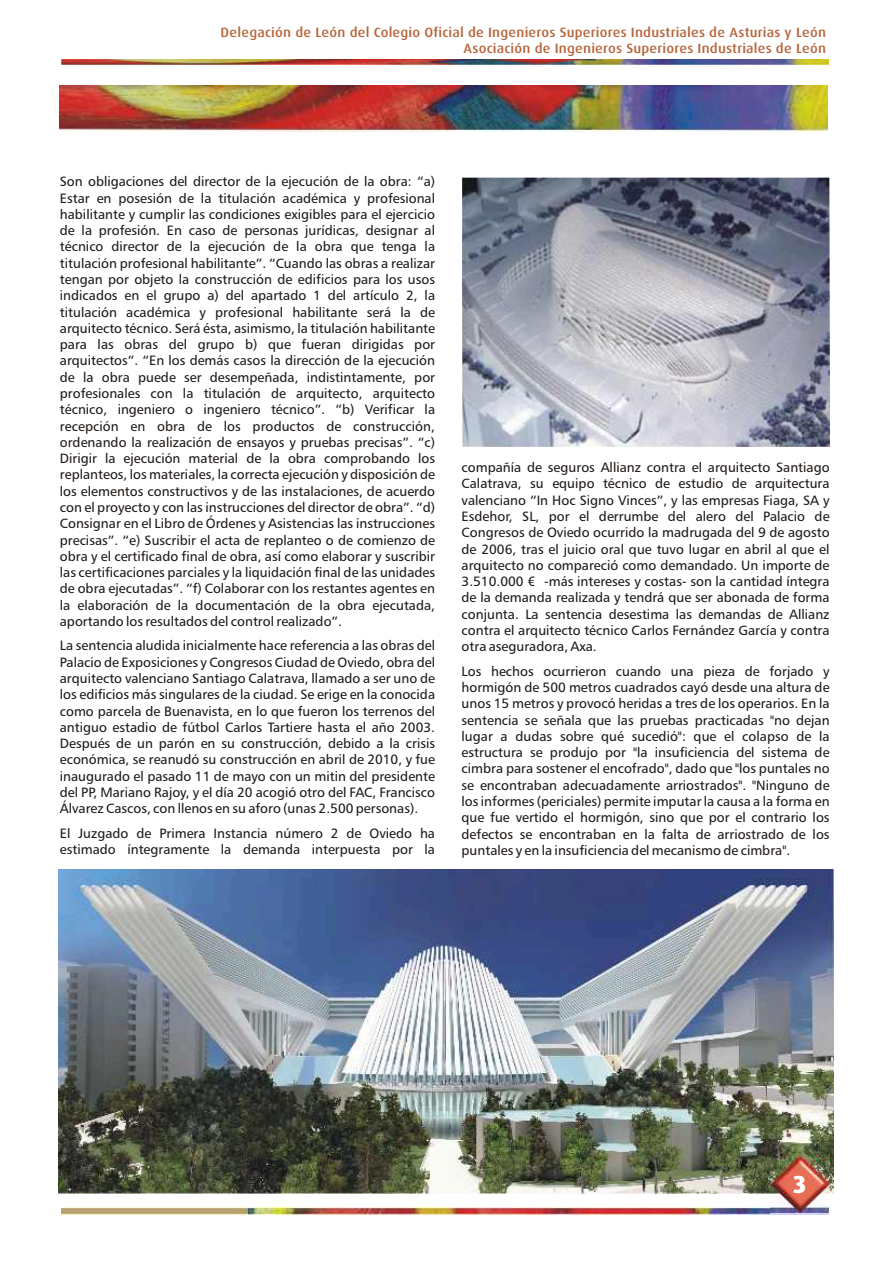
<style>
.page{position:relative;width:893px;height:1263px;background:#fff}
.page>*{position:absolute;margin:0;border:0;box-sizing:border-box;transform-origin:0 0}
.t1{font:800 24.6px "Dax";color:#fff}
.t2{font:13.5px/16.4px "Humanist 777 BT Roman B";color:#1f1a17;text-align:justify}
.t3{font:500 13.5px/15.3px "Dax";color:#b8663d;text-align:right;scale:1.1 1}
</style>
<div class="page">
<img style="left:59px;top:869px;width:774px;height:325px">
<img style="left:62px;top:1208px;width:708px;height:6px">
<img style="left:770px;top:1155px;width:59px;height:59px">
<img style="left:62px;top:59px;width:767px;height:5px">
<img style="left:59px;top:86px;width:768px;height:45px">
<img style="left:462px;top:178px;width:367px;height:269px">
<p class="t3" style="left:221px;top:26px;width:552px">Delegación de León del Colegio Oficial de Ingenieros Superiores Industriales de Asturias y León<br>Asociación de Ingenieros Superiores Industriales de León</p>
<p class="t2" style="left:60px;top:175px;width:377px">Son obligaciones del director de la ejecución de la obra: “a)<br>Estar en posesión de la titulación académica y profesional habilitante y cumplir las condiciones exigibles para el ejercicio de la profesión. En caso de personas jurídicas, designar al técnico director de la ejecución de la obra que tenga la titulación profesional habilitante”. “Cuando las obras a realizar tengan por objeto la construcción de edificios para los usos indicados en el grupo a) del apartado 1 del artículo 2, la titulación académica y profesional habilitante será la de arquitecto técnico. Será ésta, asimismo, la titulación habilitante para las obras del grupo b) que fueran dirigidas por arquitectos”. “En los demás casos la dirección de la ejecución de la obra puede ser desempeñada, indistintamente, por profesionales con la titulación de arquitecto, arquitecto técnico, ingeniero o ingeniero técnico”. “b) Verificar la recepción en obra de los productos de construcción, ordenando la realización de ensayos y pruebas precisas”. “c)<br>Dirigir la ejecución material de la obra comprobando los replanteos, los materiales, la correcta ejecución y disposición de los elementos constructivos y de las instalaciones, de acuerdo con el proyecto y con las instrucciones del director de obra”. “d)<br>Consignar en el Libro de Órdenes y Asistencias las instrucciones precisas”. “e) Suscribir el acta de replanteo o de comienzo de obra y el certificado final de obra, así como elaborar y suscribir las certificaciones parciales y la liquidación final de las unidades de obra ejecutadas”. “f) Colaborar con los restantes agentes en la elaboración de la documentación de la obra ejecutada, aportando los resultados del control realizado”.</p>
<p class="t2" style="left:60px;top:639px;width:377px">La sentencia aludida inicialmente hace referencia a las obras del Palacio de Exposiciones y Congresos Ciudad de Oviedo, obra del arquitecto valenciano Santiago Calatrava, llamado a ser uno de los edificios más singulares de la ciudad. Se erige en la conocida como parcela de Buenavista, en lo que fueron los terrenos del antiguo estadio de fútbol Carlos Tartiere hasta el año 2003.<br>Después de un parón en su construcción, debido a la crisis económica, se reanudó su construcción en abril de 2010, y fue inaugurado el pasado 11 de mayo con un mitin del presidente del PP, Mariano Rajoy, y el día 20 acogió otro del FAC, Francisco Álvarez Cascos, con llenos en su aforo (unas 2.500 personas).</p>
<p class="t2" style="left:60px;top:826px;width:377px">El Juzgado de Primera Instancia número 2 de Oviedo ha estimado íntegramente la demanda interpuesta por la</p>
<p class="t2" style="left:462px;top:460px;width:370px">compañía de seguros Allianz contra el arquitecto Santiago Calatrava, su equipo técnico de estudio de arquitectura valenciano “In Hoc Signo Vinces”, y las empresas Fiaga, SA y Esdehor, SL, por el derrumbe del alero del Palacio de Congresos de Oviedo ocurrido la madrugada del 9 de agosto de 2006, tras el juicio oral que tuvo lugar en abril al que el arquitecto no compareció como demandado. Un importe de 3.510.000 € -más intereses y costas- son la cantidad íntegra de la demanda realizada y tendrá que ser abonada de forma conjunta. La sentencia desestima las demandas de Allianz contra el arquitecto técnico Carlos Fernández García y contra otra aseguradora, Axa.</p>
<p class="t2" style="left:462px;top:664px;width:369px">Los hechos ocurrieron cuando una pieza de forjado y hormigón de 500 metros cuadrados cayó desde una altura de unos 15 metros y provocó heridas a tres de los operarios. En la sentencia se señala que las pruebas practicadas "no dejan lugar a dudas sobre qué sucedió": que el colapso de la estructura se produjo por "la insuficiencia del sistema de cimbra para sostener el encofrado", dado que "los puntales no se encontraban adecuadamente arriostrados". "Ninguno de los informes (periciales) permite imputar la causa a la forma en que fue vertido el hormigón, sino que por el contrario los defectos se encontraban en la falta de arriostrado de los puntales y en la insuficiencia del mecanismo de cimbra".</p>
<h1 class="t1" style="left:793px;top:1174px;width:16px">3</h1>
</div>
